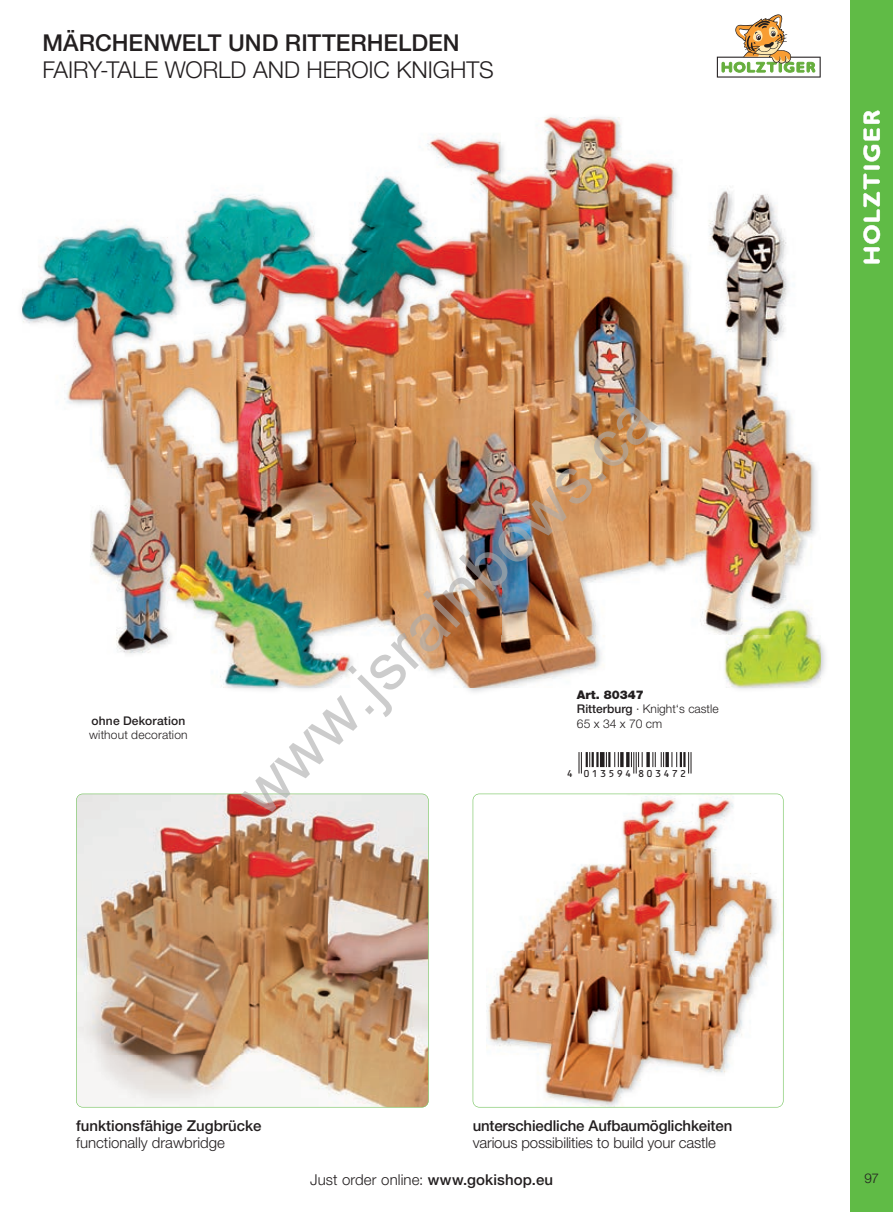
<style>
.page{position:relative;width:893px;height:1212px;background:#fff}
.page>*{position:absolute;margin:0;border:0;box-sizing:border-box;transform-origin:0 0}
.t1{font:65.7px "Arial";color:rgb(171 171 171/.6)}
.t2{font:300 23.25px "Helvetica Neue LT Pro";letter-spacing:-.005em;color:#231f20}
.t3{font:500 23.25px "Helvetica Neue LT Pro";color:#231f20}
.t4{font:300 15px "Helvetica Neue LT Pro";letter-spacing:-.005em;color:#231f20}
.t5{font:500 15px "Helvetica Neue LT Pro";letter-spacing:-.01em;color:#231f20}
.t6{font:300 13.5px "Helvetica Neue LT Pro";color:#231f20}
.t7{font:300 12.15px "Helvetica Neue LT Pro";color:#231f20}
.t8{font:300 12px/14.2px "Helvetica Neue LT Pro";letter-spacing:.005em;color:#231f20}
.t9{font:500 12px "Helvetica Neue LT Pro";letter-spacing:.015em;color:#231f20}
.t10{font:9.6px "OCRB";letter-spacing:.155em;color:#231f20}
.s1{font-weight:900}
.s2{font-weight:500}
</style>
<div class="page">
<div style="left:850px;top:0;width:43px;height:1212px;background:#60bb46"></div>
<svg style="left:717px;top:14px;width:104px;height:64px"></svg>
<svg style="left:863px;top:111px;width:17px;height:153px"></svg>
<img style="left:22px;top:117px;width:799px;height:570px">
<img style="left:473px;top:794px;width:310px;height:313px">
<img style="left:76px;top:794px;width:353px;height:313px">
<svg style="left:578px;top:752px;width:16px;height:21px"></svg>
<hr style="left:596px;top:752px;width:3px;height:15px;background:#231f20">
<hr style="left:600px;top:752px;width:4px;height:15px;background:#231f20">
<svg style="left:606px;top:752px;width:13px;height:15px"></svg>
<svg style="left:620px;top:752px;width:4px;height:15px"></svg>
<svg style="left:626px;top:752px;width:4px;height:15px"></svg>
<svg style="left:631px;top:752px;width:12px;height:21px"></svg>
<svg style="left:646px;top:752px;width:4px;height:15px"></svg>
<svg style="left:652px;top:752px;width:12px;height:15px"></svg>
<svg style="left:665px;top:752px;width:4px;height:15px"></svg>
<svg style="left:671px;top:752px;width:11px;height:15px"></svg>
<hr style="left:683px;top:752px;width:3px;height:15px;background:#231f20">
<svg style="left:688px;top:752px;width:3px;height:21px"></svg>
<h2 class="t3" style="left:43px;top:28px;width:419px">MÄRCHENWELT UND RITTERHELDEN</h2>
<h2 class="t2" style="left:43px;top:55px;width:453px">FAIRY-TALE WORLD AND HEROIC KNIGHTS</h2>
<h1 class="t1" style="left:216px;top:771px;width:560px;rotate:-45deg">www.jsrainbows.ca</h1>
<p class="t8" style="left:577px;top:687px;width:143px"><span class="s1">Art. 80347<br></span><span class="s2">Ritterburg</span> · Knight‘s castle</p>
<p class="t9" style="left:92px;top:714px;width:95px">ohne Dekoration</p>
<p class="t7" style="left:577px;top:716px;width:87px">65 x 34 x 70 cm</p>
<p class="t8" style="left:89px;top:728px;width:100px">without decoration</p>
<p class="t10" style="left:566px;top:769px;width:122px">4 013594 803472</p>
<p class="t5" style="left:76px;top:1117px;width:187px">funktionsfähige Zugbrücke</p>
<p class="t4" style="left:76px;top:1134px;width:150px">functionally drawbridge</p>
<p class="t5" style="left:473px;top:1117px;width:261px">unterschiedliche Aufbaumöglichkeiten</p>
<p class="t4" style="left:473px;top:1134px;width:245px">various possibilities to build your castle</p>
<p class="t4" style="left:310px;top:1171px;width:244px">Just order online: <span class="s2">www.gokishop.eu</span></p>
<p class="t6" style="left:864px;top:1170px;width:16px">97</p>
</div>
